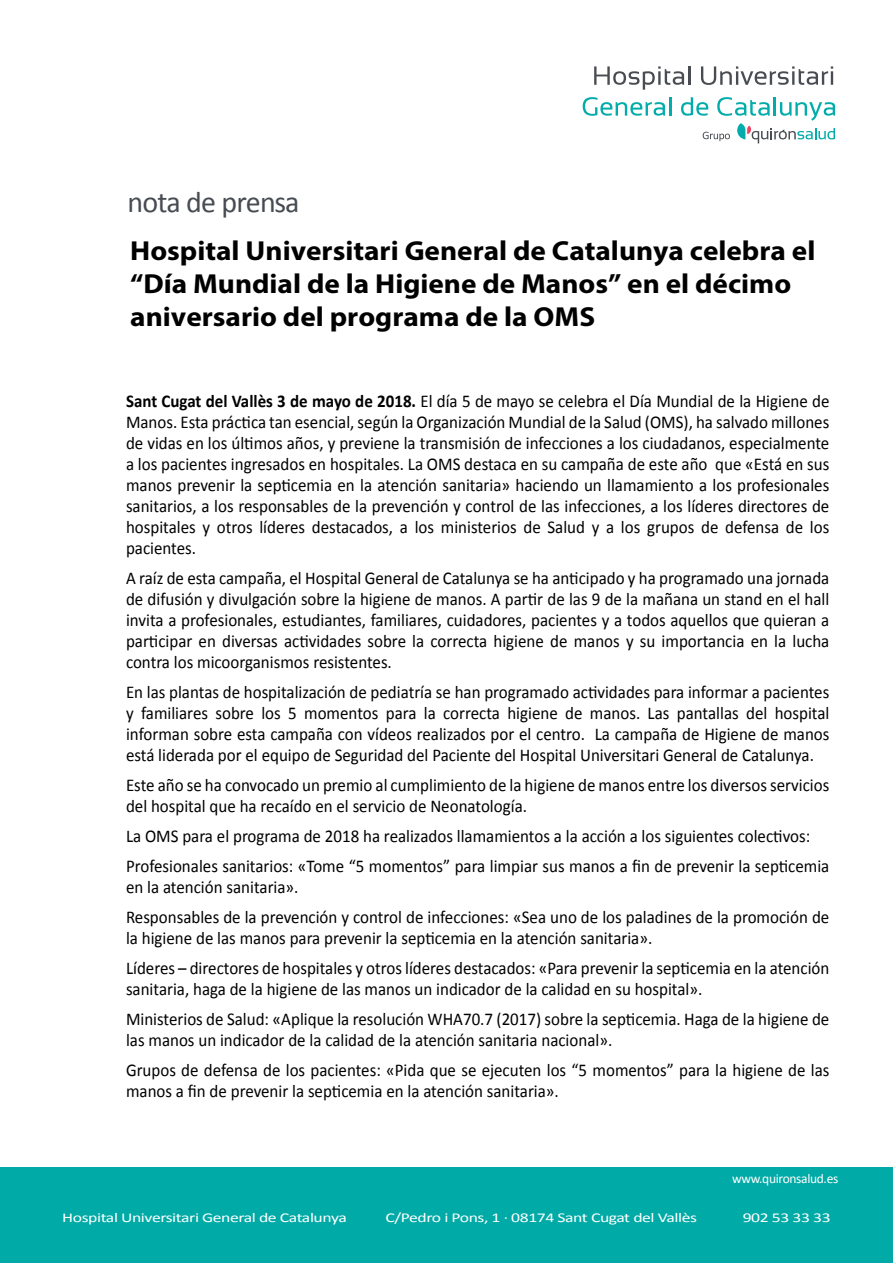
<style>
.page{position:relative;width:893px;height:1263px;background:#fff}
.page>*{position:absolute;margin:0;border:0;box-sizing:border-box;transform-origin:0 0}
.t1{font:30px "Calibri";letter-spacing:-.025em;color:#474c52}
.t2{font:700 27.6px/33.2px "Myriad Pro";color:#000;scale:1.06 1}
.t3{font:18px/21px "Calibri";color:#000;scale:.94 1}
.t4{font:13.5px "Calibri";letter-spacing:-.025em;color:#fff;scale:1.31 1}
.t5{font:13.5px "Calibri";letter-spacing:-.025em;color:#fff}
.s1{font-weight:700}
</style>
<div class="page">
<div style="left:0;top:1167px;width:893px;height:96px;background:#00aaa6"></div>
<svg style="left:594px;top:66px;width:96px;height:24px"></svg>
<svg style="left:701px;top:66px;width:132px;height:19px"></svg>
<svg style="left:583px;top:97px;width:88px;height:19px"></svg>
<svg style="left:681px;top:97px;width:154px;height:46px"></svg>
<h1 class="t1" style="left:128px;top:183px;width:174px">nota de prensa</h1>
<h2 class="t2" style="left:130px;top:233px;width:648px">Hospital Universitari General de Catalunya celebra el “Día Mundial de la Higiene de Manos” en el décimo aniversario del programa de la OMS</h2>
<p class="t3" style="left:126px;top:390px;width:750px;text-align:justify"><span class="s1">Sant Cugat del Vallès 3 de mayo de 2018.</span> El día 5 de mayo se celebra el Día Mundial de la Higiene de Manos. Esta práctica tan esencial, según la Organización Mundial de la Salud (OMS), ha salvado millones de vidas en los últimos años, y previene la transmisión de infecciones a los ciudadanos, especialmente a los pacientes ingresados en hospitales. La OMS destaca en su campaña de este año que «Está en sus manos prevenir la septicemia en la atención sanitaria» haciendo un llamamiento a los profesionales sanitarios, a los responsables de la prevención y control de las infecciones, a los líderes directores de hospitales y otros líderes destacados, a los ministerios de Salud y a los grupos de defensa de los pacientes.</p>
<p class="t3" style="left:126px;top:567px;width:750px;text-align:justify">A raíz de esta campaña, el Hospital General de Catalunya se ha anticipado y ha programado una jornada de difusión y divulgación sobre la higiene de manos. A partir de las 9 de la mañana un stand en el hall invita a profesionales, estudiantes, familiares, cuidadores, pacientes y a todos aquellos que quieran a participar en diversas actividades sobre la correcta higiene de manos y su importancia en la lucha contra los micoorganismos resistentes.</p>
<p class="t3" style="left:126px;top:681px;width:750px;text-align:justify">En las plantas de hospitalización de pediatría se han programado actividades para informar a pacientes y familiares sobre los 5 momentos para la correcta higiene de manos. Las pantallas del hospital informan sobre esta campaña con vídeos realizados por el centro. La campaña de Higiene de manos está liderada por el equipo de Seguridad del Paciente del Hospital Universitari General de Catalunya.</p>
<p class="t3" style="left:126px;top:774px;width:750px">Este año se ha convocado un premio al cumplimiento de la higiene de manos entre los diversos servicios del hospital que ha recaído en el servicio de Neonatología.</p>
<p class="t3" style="left:126px;top:821px;width:750px;line-height:30px">La OMS para el programa de 2018 ha realizados llamamientos a la acción a los siguientes colectivos:<br>Profesionales sanitarios: «Tome “5 momentos” para limpiar sus manos a fin de prevenir la septicemia</p>
<p class="t3" style="left:126px;top:872px;width:750px;line-height:30px">en la atención sanitaria».<br>Responsables de la prevención y control de infecciones: «Sea uno de los paladines de la promoción de</p>
<p class="t3" style="left:126px;top:923px;width:750px;line-height:30px">la higiene de las manos para prevenir la septicemia en la atención sanitaria».<br>Líderes – directores de hospitales y otros líderes destacados: «Para prevenir la septicemia en la atención</p>
<p class="t3" style="left:126px;top:974px;width:750px;line-height:30px">sanitaria, haga de la higiene de las manos un indicador de la calidad en su hospital».<br>Ministerios de Salud: «Aplique la resolución WHA70.7 (2017) sobre la septicemia. Haga de la higiene de</p>
<p class="t3" style="left:126px;top:1025px;width:750px;line-height:30px">las manos un indicador de la calidad de la atención sanitaria nacional».<br>Grupos de defensa de los pacientes: «Pida que se ejecuten los “5 momentos” para la higiene de las</p>
<p class="t3" style="left:126px;top:1080px;width:462px">manos a fin de prevenir la septicemia en la atención sanitaria».</p>
<p class="t5" style="left:732px;top:1170px;width:108px">www.quironsalud.es</p>
<p class="t4" style="left:62px;top:1209px;width:219px">Hospital Universitari General de Catalunya</p>
<p class="t4" style="left:385px;top:1209px;width:239px">C/Pedro i Pons, 1 · 08174 Sant Cugat del Vallès</p>
<p class="t4" style="left:743px;top:1209px;width:69px">902 53 33 33</p>
</div>
